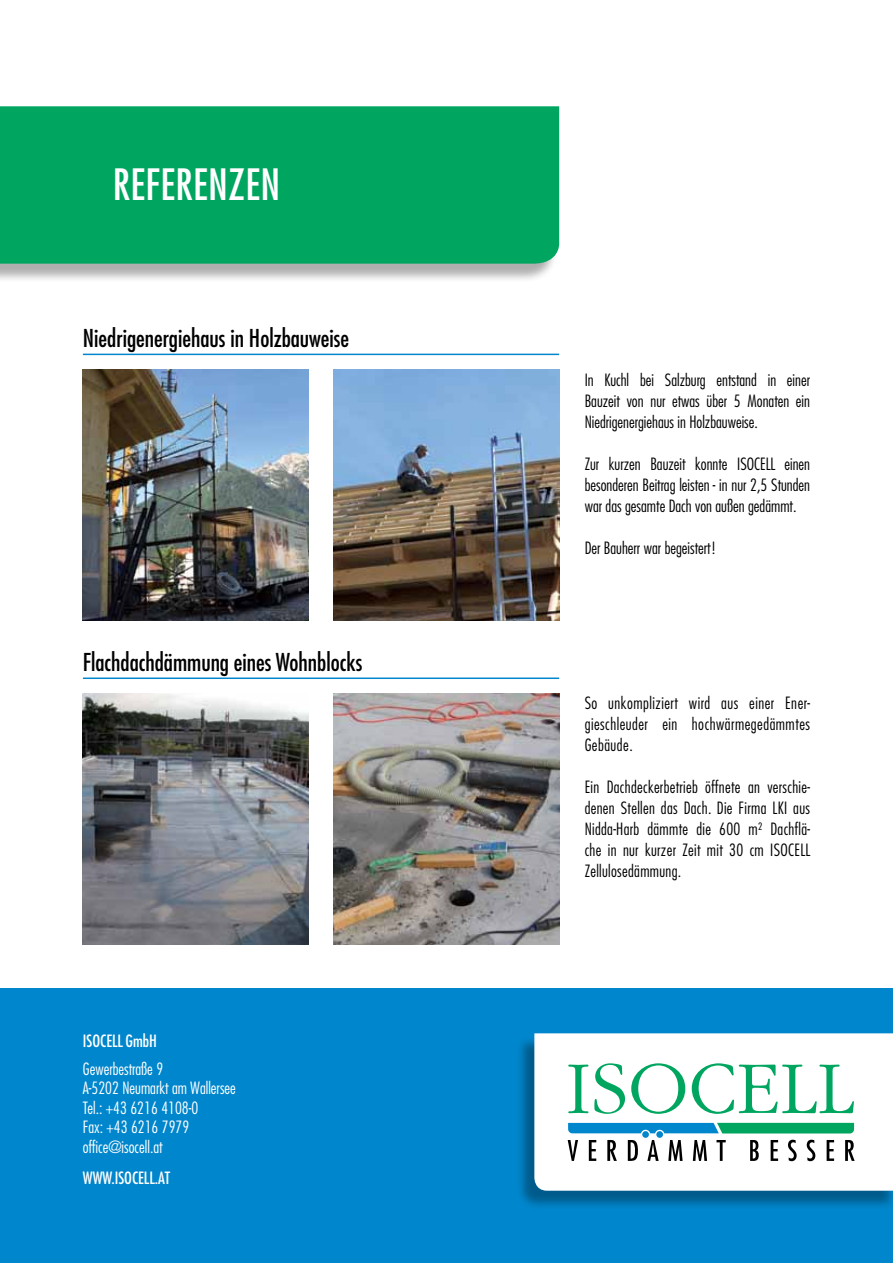
<style>
.page{position:relative;width:893px;height:1263px;background:#fff}
.page>*{position:absolute;margin:0;border:0;box-sizing:border-box;transform-origin:0 0}
.t1{font:500 condensed 42px "Futura LT Pro";color:#fff}
.t2{font:500 condensed 24px "Futura LT Pro";color:#000}
.t3{font:300 condensed 16.5px/21px "Futura LT Pro";color:#000;text-align:justify}
.t4{font:300 condensed 16.5px/19.5px "Futura LT Pro";color:#fff}
.t5{font:500 condensed 16.5px "Futura LT Pro";color:#fff}
</style>
<div class="page">
<img style="left:334px;top:370px;width:225px;height:251px">
<img style="left:334px;top:694px;width:225px;height:250px">
<img style="left:83px;top:370px;width:225px;height:251px">
<img style="left:83px;top:694px;width:225px;height:251px">
<div style="left:0;top:109px;width:557px;height:174px;background:#000;opacity:.32"></div>
<div style="left:0;top:106px;width:559px;height:158px;background:#00a660"></div>
<div style="left:0;top:989px;width:893px;height:274px;background:#0086cc"></div>
<div style="left:516px;top:1036px;width:377px;height:174px;background:#000;opacity:.32"></div>
<div style="left:534px;top:1033px;width:359px;height:158px;background:#fff"></div>
<div style="left:640px;top:1129px;width:10px;height:10px;border:1px solid #fff;border-radius:50%"></div>
<div style="left:654px;top:1129px;width:11px;height:10px;border:1px solid #fff;border-radius:50%"></div>
<svg style="left:568px;top:1064px;width:20px;height:49px"></svg>
<svg style="left:594px;top:1063px;width:31px;height:51px"></svg>
<svg style="left:631px;top:1063px;width:54px;height:51px"></svg>
<svg style="left:692px;top:1063px;width:162px;height:51px"></svg>
<svg style="left:568px;top:1123px;width:286px;height:10px"></svg>
<div style="left:641px;top:1130px;width:9px;height:8px;background:#0086cc;border-radius:50%"></div>
<div style="left:641px;top:1130px;width:9px;height:9px;border:1px solid #fff;border-radius:50%"></div>
<div style="left:656px;top:1130px;width:8px;height:8px;background:#0086cc;border-radius:50%"></div>
<div style="left:655px;top:1130px;width:9px;height:9px;border:1px solid #fff;border-radius:50%"></div>
<svg style="left:568px;top:1140px;width:10px;height:21px"></svg>
<svg style="left:589px;top:1140px;width:7px;height:21px"></svg>
<svg style="left:607px;top:1140px;width:10px;height:21px"></svg>
<svg style="left:628px;top:1140px;width:10px;height:21px"></svg>
<svg style="left:647px;top:1140px;width:12px;height:21px"></svg>
<svg style="left:668px;top:1140px;width:15px;height:21px"></svg>
<svg style="left:693px;top:1140px;width:14px;height:21px"></svg>
<svg style="left:716px;top:1140px;width:10px;height:21px"></svg>
<svg style="left:750px;top:1140px;width:9px;height:21px"></svg>
<svg style="left:771px;top:1140px;width:7px;height:21px"></svg>
<svg style="left:788px;top:1140px;width:9px;height:21px"></svg>
<svg style="left:807px;top:1140px;width:8px;height:21px"></svg>
<svg style="left:827px;top:1140px;width:7px;height:21px"></svg>
<svg style="left:845px;top:1140px;width:10px;height:21px"></svg>
<hr style="left:83px;top:354px;width:476px;height:1px;background:#0086cc">
<hr style="left:83px;top:677px;width:476px;height:2px;background:#0086cc">
<h1 class="t1" style="left:113px;top:156px;width:98px">Referenzen</h1>
<h2 class="t2" style="left:83px;top:322px;width:268px">Niedrigenergiehaus in Holzbauweise</h2>
<h2 class="t2" style="left:83px;top:646px;width:281px">Flachdachdämmung eines Wohnblocks</h2>
<p class="t5" style="left:83px;top:1029px;width:75px">ISOCELL GmbH</p>
<p class="t4" style="left:83px;top:1059px;width:154px">Gewerbestraße 9<br>A-5202 Neumarkt am Wallersee<br>Tel.: +43 6216 4108-0<br>Fax: +43 6216 7979 office@isocell.at</p>
<p class="t5" style="left:83px;top:1166px;width:39px">www.isocell</p>
<p class="t5" style="left:155px;top:1166px;width:17px">.at</p>
<p class="t3" style="left:585px;top:369px;width:227px">In Kuchl bei Salzburg entstand in einer Bauzeit von nur etwas über 5 Monaten ein Niedrigenergiehaus in Holzbauweise.</p>
<p class="t3" style="left:585px;top:453px;width:227px">Zur kurzen Bauzeit konnte ISOCELL einen besonderen Beitrag leisten - in nur 2,5 Stunden war das gesamte Dach von außen gedämmt.</p>
<p class="t3" style="left:585px;top:537px;width:133px">Der Bauherr war begeistert!</p>
<p class="t3" style="left:585px;top:692px;width:227px">So unkompliziert wird aus einer Ener&shy;gieschleuder ein hochwärmegedämmtes Gebäude.</p>
<p class="t3" style="left:585px;top:776px;width:227px">Ein Dachdeckerbetrieb öffnete an verschie&shy;denen Stellen das Dach. Die Firma LKI aus Nidda-Harb dämmte die 600 m² Dachflä&shy;che in nur kurzer Zeit mit 30 cm ISOCELL Zellulosedämmung.</p>
</div>
